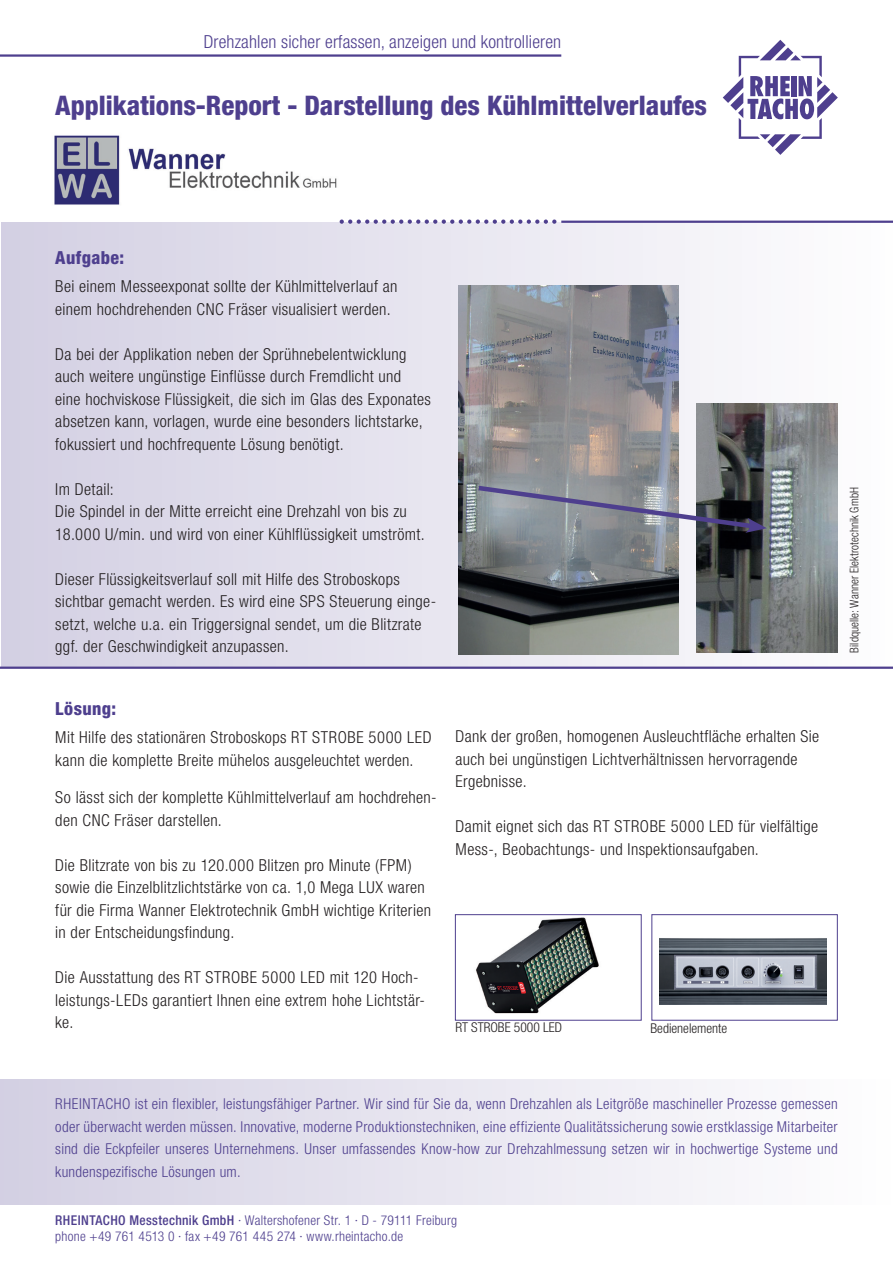
<style>
.page{position:relative;width:893px;height:1263px;background:#fff}
.page>*{position:absolute;margin:0;border:0;box-sizing:border-box;transform-origin:0 0}
.t1{font:800 condensed 27px "Helvetica Neue LT Std";color:#4e3f8e}
.t2{font:300 condensed 18px "Helvetica Neue LT Std";letter-spacing:.01em;color:#4e3f8e}
.t3{font:800 condensed 18px "Helvetica Neue LT Std";letter-spacing:.025em;color:#4e3f8e}
.t4{font:300 condensed 16.5px/22.5px "Helvetica Neue LT Std";letter-spacing:.02em;color:#231f20}
.t5{font:300 condensed 15px/22.5px "Helvetica Neue LT Std";letter-spacing:.02em;color:#4e3f8e;text-align:justify}
.t6{font:300 condensed 13.5px/16.5px "Helvetica Neue LT Std";letter-spacing:.02em;color:#4e3f8e}
.t7{font:300 condensed 13.5px "Helvetica Neue LT Std";color:#231f20}
.t8{font:300 condensed 12px "Helvetica Neue LT Std";letter-spacing:.005em;color:#231f20;scale:.95 1}
.s1{font-weight:500}
</style>
<div class="page">
<img style="left:54px;top:135px;width:283px;height:70px">
<div style="left:1px;top:222px;width:892px;height:446px;background:linear-gradient(to right,#d3cfe3,#fefefe)"></div>
<hr style="left:561px;top:221px;width:332px;height:2px;background:#4e3f8e">
<svg style="left:340px;top:219px;width:216px;height:5px"></svg>
<hr style="left:0;top:54px;width:561px;height:3px;background:#4e3f8e">
<hr style="left:0;top:666px;width:893px;height:3px;background:#4e3f8e">
<img style="left:659px;top:938px;width:167px;height:66px">
<svg style="left:723px;top:40px;width:115px;height:115px"></svg>
<img style="left:476px;top:917px;width:123px;height:97px">
<img style="left:459px;top:285px;width:220px;height:370px">
<img style="left:696px;top:404px;width:142px;height:249px">
<svg style="left:474px;top:483px;width:293px;height:50px;background:#7e818c"></svg>
<div style="left:455px;top:914px;width:187px;height:106px;border:1px solid #4e3f8e"></div>
<div style="left:0;top:1079px;width:893px;height:125px;background:linear-gradient(to right,#d3cfe3,#fefefe)"></div>
<div style="left:651px;top:914px;width:187px;height:106px;border:1px solid #4e3f8e"></div>
<p class="t2" style="left:204px;top:32px;width:359px">Drehzahlen sicher erfassen, anzeigen und kontrollieren</p>
<h1 class="t1" style="left:55px;top:88px;width:653px">Applikations-Report - Darstellung des Kühlmittelverlaufes</h1>
<p class="t3" style="left:55px;top:246px;width:71px">Aufgabe:</p>
<p class="t4" style="left:55px;top:275px;width:344px">Bei einem Messeexponat sollte der Kühlmittelverlauf an einem hochdrehenden CNC Fräser visualisiert werden.</p>
<p class="t4" style="left:55px;top:343px;width:377px">Da bei der Applikation neben der Sprühnebelentwicklung auch weitere ungünstige Einflüsse durch Fremdlicht und<br>eine hochviskose Flüssigkeit, die sich im Glas des Exponates absetzen kann, vorlagen, wurde eine besonders lichtstarke, fokussiert und hochfrequente Lösung benötigt.</p>
<p class="t4" style="left:55px;top:478px;width:371px">Im Detail:<br>Die Spindel in der Mitte erreicht eine Drehzahl von bis zu<br>18.000 U/min. und wird von einer Kühlflüssigkeit umströmt.</p>
<p class="t4" style="left:55px;top:568px;width:382px">Dieser Flüssigkeitsverlauf soll mit Hilfe des Stroboskops sichtbar gemacht werden. Es wird eine SPS Steuerung einge&shy;setzt, welche u.a. ein Triggersignal sendet, um die Blitzrate ggf. der Geschwindigkeit anzupassen.</p>
<p class="t3" style="left:55px;top:697px;width:62px">Lösung:</p>
<p class="t4" style="left:55px;top:726px;width:378px">Mit Hilfe des stationären Stroboskops RT STROBE 5000 LED kann die komplette Breite mühelos ausgeleuchtet werden.</p>
<p class="t4" style="left:55px;top:786px;width:383px">So lässt sich der komplette Kühlmittelverlauf am hochdrehen&shy;den CNC Fräser darstellen.</p>
<p class="t4" style="left:55px;top:853px;width:377px">Die Blitzrate von bis zu 120.000 Blitzen pro Minute (FPM) sowie die Einzelblitzlichtstärke von ca. 1,0 Mega LUX waren für die Firma Wanner Elektrotechnik GmbH wichtige Kriterien in der Entscheidungsfindung.</p>
<p class="t4" style="left:55px;top:966px;width:371px">Die Ausstattung des RT STROBE 5000 LED mit 120 Hoch&shy;leistungs-LEDs garantiert Ihnen eine extrem hohe Lichtstär&shy;ke.</p>
<p class="t4" style="left:455px;top:725px;width:365px">Dank der großen, homogenen Ausleuchtfläche erhalten Sie auch bei ungünstigen Lichtverhältnissen hervorragende<br>Ergebnisse.</p>
<p class="t4" style="left:455px;top:815px;width:364px">Damit eignet sich das RT STROBE 5000 LED für vielfältige<br>Mess-, Beobachtungs- und Inspektionsaufgaben.</p>
<p class="t7" style="left:455px;top:1020px;width:108px">RT STROBE 5000 LED</p>
<p class="t7" style="left:650px;top:1021px;width:78px">Bedienelemente</p>
<p class="t8" style="left:847px;top:653px;width:176px;rotate:-90deg">Bildquelle: Wanner Elektrotechnik GmbH</p>
<p class="t5" style="left:55px;top:1093px;width:784px">RHEINTACHO ist ein flexibler, leistungsfähiger Partner. Wir sind für Sie da, wenn Drehzahlen als Leitgröße maschineller Prozesse gemessen oder überwacht werden müssen. Innovative, moderne Produktionstechniken, eine effiziente Qualitätssicherung sowie erstklassige Mitarbeiter sind die Eckpfeiler unseres Unternehmens. Unser umfassendes Know-how zur Drehzahlmessung setzen wir in hochwertige Systeme und kundenspezifische Lösungen um.</p>
<p class="t6" style="left:55px;top:1212px;width:403px"><span class="s1">RHEINTACHO Messtechnik GmbH</span> · Waltershofener Str. 1 · D - 79111 Freiburg phone +49 761 4513 0 · fax +49 761 445 274 · www.rheintacho.de</p>
</div>
